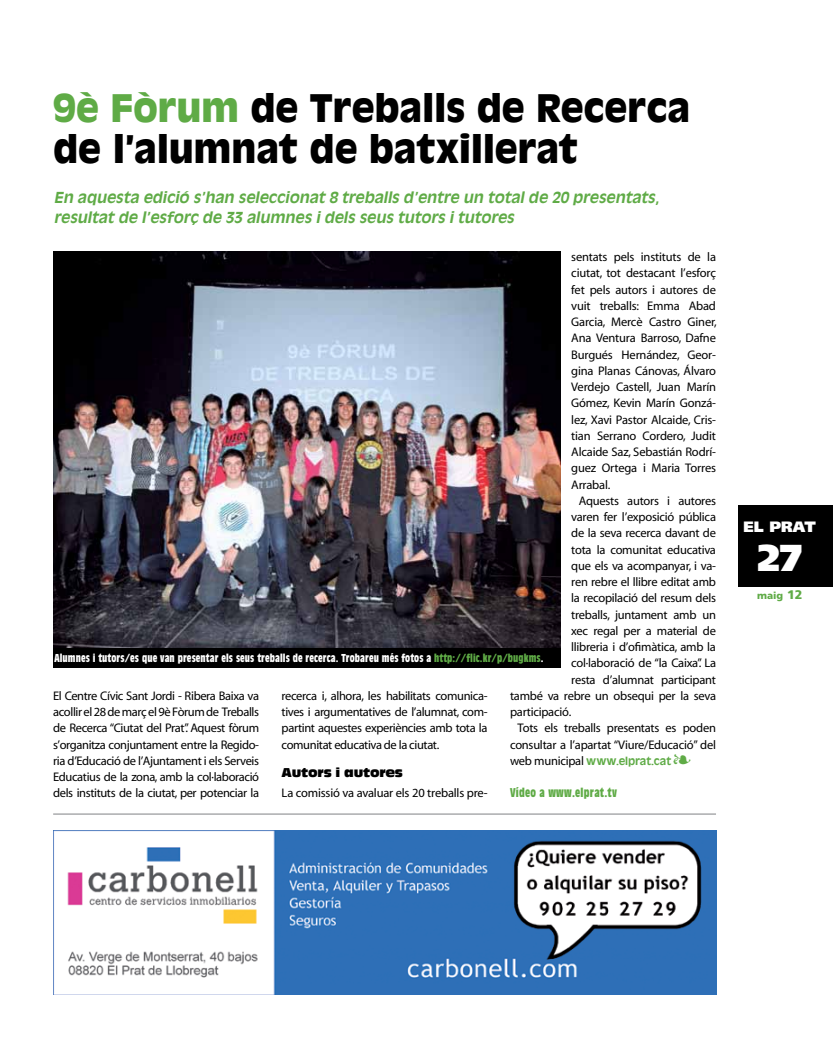
<style>
.page{position:relative;width:833px;height:1063px;background:#fff}
.page>*{position:absolute;margin:0;border:0;box-sizing:border-box;transform-origin:0 0}
.t1{font:900 37.5px/41.2px "Antique Olive";color:#000}
.t2{font:900 37.5px "Frutiger";color:#fff}
.t3{font:italic 700 15px/20px "Antique Olive";color:#5fab46}
.t4{font:900 15px "Frutiger";color:#fff}
.t5{font:12.5px/16.2px "Myriad";letter-spacing:-.02em;color:#000;text-align:justify}
.t6{font:700 condensed 12.5px "Antique Olive";letter-spacing:.02em;color:#5fab46}
.t7{font:12.5px "Antique Olive Compact";letter-spacing:-.02em;color:#000}
.t8{font:700 condensed 11.25px "Antique Olive";letter-spacing:.01em;color:#fff}
.t9{font:700 10.75px "Antique Olive";letter-spacing:-.005em;color:#5fab46}
.t10{font:900 10px "Frutiger";color:#5fab46}
.s1{color:#5fab46}
.s2{font-family:"Myriad";font-weight:400;font-size:12.5px;color:#000}
.s3{font-size:12.5px}
</style>
<div class="page">
<div style="left:738px;top:505px;width:95px;height:81px;background:#000"></div>
<img style="left:53px;top:830px;width:663px;height:164px">
<hr style="left:53px;top:814px;width:663px;height:1px;background:#808285">
<img style="left:53px;top:252px;width:507px;height:396px">
<div style="left:53px;top:648px;width:507px;height:20px;background:#000"></div>
<h1 class="t1" style="left:53px;top:86px;width:638px"><span class="s1">9è Fòrum</span> de Treballs de Recerca de l’alumnat de batxillerat</h1>
<p class="t3" style="left:54px;top:187px;width:610px">En aquesta edició s’han seleccionat 8 treballs d’entre un total de 20 presentats, resultat de l’esforç de 33 alumnes i dels seus tutors i tutores</p>
<p class="t5" style="left:571px;top:249px;width:146px">sentats pels instituts de la</p>
<p class="t5" style="left:571px;top:266px;width:146px">ciutat, tot destacant l’esforç</p>
<p class="t5" style="left:571px;top:282px;width:146px">fet pels autors i autores de</p>
<p class="t5" style="left:571px;top:298px;width:146px">vuit treballs: Emma Abad</p>
<p class="t5" style="left:571px;top:314px;width:147px">Garcia, Mercè Castro Giner,</p>
<p class="t5" style="left:571px;top:331px;width:146px">Ana Ventura Barroso, Dafne</p>
<p class="t5" style="left:571px;top:347px;width:146px">Burgués Hernández, Geor-</p>
<p class="t5" style="left:571px;top:363px;width:146px">gina Planas Cánovas, Álvaro</p>
<p class="t5" style="left:571px;top:379px;width:146px">Verdejo Castell, Juan Marín</p>
<p class="t5" style="left:571px;top:396px;width:146px">Gómez, Kevin Marín Gonzá-</p>
<p class="t5" style="left:571px;top:412px;width:146px">lez, Xavi Pastor Alcaide, Cris-</p>
<p class="t5" style="left:571px;top:428px;width:146px">tian Serrano Cordero, Judit</p>
<p class="t5" style="left:571px;top:444px;width:146px">Alcaide Saz, Sebastián Rodrí-</p>
<p class="t5" style="left:571px;top:461px;width:146px">guez Ortega i Maria Torres</p>
<p class="t5" style="left:571px;top:477px;width:41px">Arrabal.</p>
<p class="t5" style="left:579px;top:493px;width:139px">Aquests autors i autores</p>
<p class="t5" style="left:571px;top:509px;width:146px">varen fer l’exposició pública</p>
<p class="t5" style="left:571px;top:526px;width:146px">de la seva recerca davant de</p>
<p class="t5" style="left:571px;top:542px;width:146px">tota la comunitat educativa</p>
<p class="t5" style="left:571px;top:558px;width:146px">que els va acompanyar, i va-</p>
<p class="t5" style="left:571px;top:574px;width:146px">ren rebre el llibre editat amb</p>
<p class="t5" style="left:571px;top:591px;width:146px">la recopilació del resum dels</p>
<p class="t5" style="left:571px;top:607px;width:146px">treballs, juntament amb un</p>
<p class="t5" style="left:571px;top:623px;width:146px">xec regal per a material de</p>
<p class="t5" style="left:571px;top:639px;width:146px">llibreria i d’ofimàtica, amb la</p>
<p class="t5" style="left:571px;top:656px;width:146px">col·laboració de “la Caixa”. La</p>
<p class="t5" style="left:571px;top:672px;width:146px">resta d’alumnat participant</p>
<p class="t5" style="left:510px;top:688px;width:207px">també va rebre un obsequi per la seva</p>
<p class="t5" style="left:510px;top:704px;width:63px">participació.</p>
<p class="t5" style="left:517px;top:721px;width:200px">Tots els treballs presentats es poden</p>
<p class="t5" style="left:510px;top:737px;width:207px">consultar a l’apartat “Viure/Educació” del</p>
<p class="t9" style="left:510px;top:754px;width:182px"><span class="s2">web municipal</span> www.elprat.cat ❧</p>
<p class="t6" style="left:510px;top:786px;width:108px">Vídeo a www.elprat.tv</p>
<p class="t8" style="left:54px;top:652px;width:490px">Alumnes i tutors/es que van presentar els seus treballs de recerca. Trobareu més fotos a <span class="s1">http://flic.kr/p/bugkms</span>.</p>
<p class="t5" style="left:53px;top:688px;width:207px">El Centre Cívic Sant Jordi - Ribera Baixa va acollir el 28 de març el 9è Fòrum de Treballs de Recerca “Ciutat del Prat”. Aquest fòrum s’organitza conjuntament entre la Regido&shy;ria d’Educació de l’Ajuntament i els Serveis Educatius de la zona, amb la col·laboració dels instituts de la ciutat, per potenciar la</p>
<p class="t5" style="left:282px;top:688px;width:207px">recerca i, alhora, les habilitats comunica&shy;tives i argumentatives de l’alumnat, com&shy;partint aquestes experiències amb tota la comunitat educativa de la ciutat.</p>
<p class="t7" style="left:282px;top:765px;width:123px">Autors i autores</p>
<p class="t5" style="left:282px;top:786px;width:207px">La comissió va avaluar els 20 treballs pre-</p>
<p class="t4" style="left:743px;top:518px;width:39px">EL PRAT</p>
<h1 class="t2" style="left:757px;top:535px;width:46px">27</h1>
<p class="t10" style="left:757px;top:589px;width:47px">maig <span class="s3">12</span></p>
</div>
